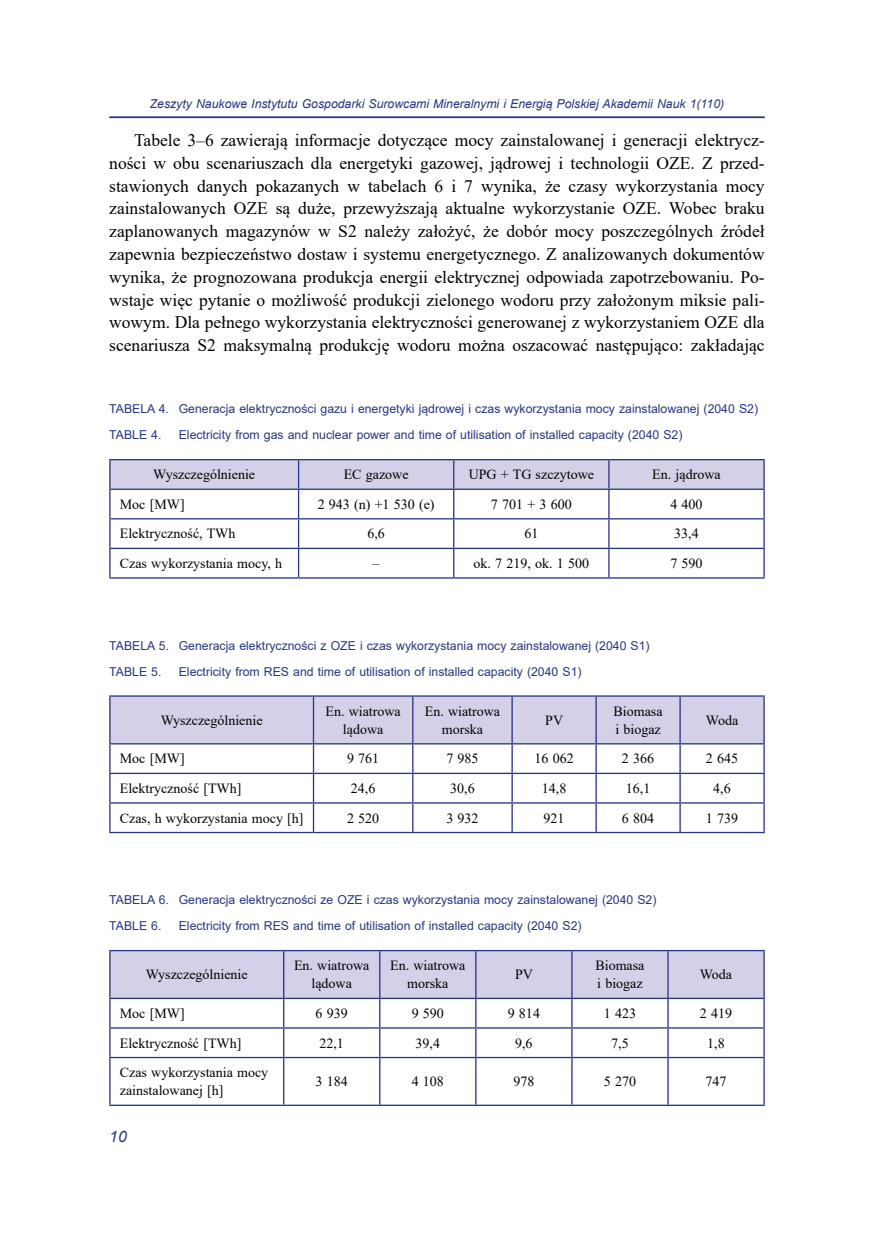
<style>
.page{position:relative;width:874px;height:1241px;background:#fff}
.page>*{position:absolute;margin:0;border:0;box-sizing:border-box;transform-origin:0 0}
.t1{font:17.5px/22.8px "Times New Roman";color:#000;text-align:justify}
.t2{font:italic 15.75px "Arial";color:#283583}
.t3{font:14px/18.2px "Times New Roman";color:#000;text-align:center}
.t4{font:12.25px/25.7px "Arial";color:#283583}
.t5{font:italic 12.25px "Arial";color:#283583}
</style>
<div class="page">
<hr style="left:109px;top:116px;width:655px;height:2px;background:#283583">
<svg style="left:109px;top:459px;width:655px;height:118px"></svg>
<hr style="left:109px;top:577px;width:189px;height:1px;background:#283583">
<hr style="left:298px;top:577px;width:155px;height:1px;background:#283583">
<hr style="left:453px;top:577px;width:155px;height:1px;background:#283583">
<hr style="left:608px;top:577px;width:156px;height:1px;background:#283583">
<hr style="left:109px;top:695px;width:204px;height:1px;background:#283583">
<hr style="left:313px;top:695px;width:99px;height:1px;background:#283583">
<hr style="left:412px;top:695px;width:100px;height:1px;background:#283583">
<hr style="left:512px;top:695px;width:83px;height:1px;background:#283583">
<hr style="left:595px;top:695px;width:84px;height:1px;background:#283583">
<hr style="left:679px;top:695px;width:85px;height:1px;background:#283583">
<svg style="left:109px;top:696px;width:655px;height:135px"></svg>
<hr style="left:109px;top:831px;width:204px;height:2px;background:#283583">
<hr style="left:313px;top:831px;width:99px;height:2px;background:#283583">
<hr style="left:412px;top:831px;width:100px;height:2px;background:#283583">
<hr style="left:512px;top:831px;width:83px;height:2px;background:#283583">
<hr style="left:595px;top:831px;width:84px;height:2px;background:#283583">
<hr style="left:679px;top:831px;width:85px;height:2px;background:#283583">
<hr style="left:109px;top:949px;width:174px;height:2px;background:#283583">
<hr style="left:283px;top:949px;width:96px;height:2px;background:#283583">
<hr style="left:379px;top:949px;width:96px;height:2px;background:#283583">
<hr style="left:475px;top:949px;width:96px;height:2px;background:#283583">
<hr style="left:571px;top:949px;width:96px;height:2px;background:#283583">
<hr style="left:667px;top:949px;width:97px;height:2px;background:#283583">
<svg style="left:109px;top:950px;width:655px;height:106px"></svg>
<hr style="left:109px;top:1056px;width:174px;height:1px;background:#283583">
<hr style="left:109px;top:1057px;width:1px;height:47px;background:#283583">
<hr style="left:283px;top:1056px;width:96px;height:1px;background:#283583">
<hr style="left:283px;top:1057px;width:1px;height:47px;background:#283583">
<hr style="left:379px;top:1056px;width:96px;height:1px;background:#283583">
<hr style="left:379px;top:1057px;width:1px;height:47px;background:#283583">
<hr style="left:475px;top:1056px;width:96px;height:1px;background:#283583">
<hr style="left:475px;top:1057px;width:1px;height:47px;background:#283583">
<hr style="left:571px;top:1056px;width:96px;height:1px;background:#283583">
<hr style="left:571px;top:1057px;width:1px;height:47px;background:#283583">
<hr style="left:667px;top:1056px;width:97px;height:1px;background:#283583">
<hr style="left:667px;top:1057px;width:1px;height:47px;background:#283583">
<hr style="left:763px;top:1057px;width:1px;height:47px;background:#283583">
<hr style="left:109px;top:1104px;width:174px;height:1px;background:#283583">
<hr style="left:283px;top:1104px;width:96px;height:1px;background:#283583">
<hr style="left:379px;top:1104px;width:96px;height:1px;background:#283583">
<hr style="left:475px;top:1104px;width:96px;height:1px;background:#283583">
<hr style="left:571px;top:1104px;width:96px;height:1px;background:#283583">
<hr style="left:667px;top:1104px;width:97px;height:1px;background:#283583">
<p class="t5" style="left:150px;top:96px;width:575px">Zeszyty Naukowe Instytutu Gospodarki Surowcami Mineralnymi i Energią Polskiej Akademii Nauk 1(110)</p>
<p class="t1" style="left:109px;top:128px;width:656px;text-indent:25px">Tabele 3–6 zawierają informacje dotyczące mocy zainstalowanej i generacji elektrycz&shy;ności w obu scenariuszach dla energetyki gazowej, jądrowej i technologii OZE. Z przed&shy;stawionych danych pokazanych w tabelach 6 i 7 wynika, że czasy wykorzystania mocy zainstalowanych OZE są duże, przewyższają aktualne wykorzystanie OZE. Wobec braku zaplanowanych magazynów w S2 należy założyć, że dobór mocy poszczególnych źródeł zapewnia bezpieczeństwo dostaw i systemu energetycznego. Z analizowanych dokumentów wynika, że prognozowana produkcja energii elektrycznej odpowiada zapotrzebowaniu. Po&shy;wstaje więc pytanie o możliwość produkcji zielonego wodoru przy założonym miksie pali&shy;wowym. Dla pełnego wykorzystania elektryczności generowanej z wykorzystaniem OZE dla scenariusza S2 maksymalną produkcję wodoru można oszacować następująco: zakładając</p>
<p class="t4" style="left:109px;top:396px;width:650px">Tabe la 4. Generacja elektryczności gazu i energetyki jądrowej i czas wykorzystania mocy zainstalowanej (2040 S2)<br>Table 4.</p>
<p class="t4" style="left:179px;top:422px;width:505px">Electricity from gas and nuclear power and time of utilisation of installed capacity (2040 S2)</p>
<p class="t3" style="left:153px;top:465px;width:103px">Wyszczególnienie</p>
<p class="t3" style="left:343px;top:465px;width:66px">EC gazowe</p>
<p class="t3" style="left:468px;top:465px;width:127px">UPG + TG szczytowe</p>
<p class="t3" style="left:652px;top:465px;width:70px">En. jądrowa</p>
<p class="t3" style="left:120px;top:494px;width:66px">Moc [MW]</p>
<p class="t3" style="left:317px;top:494px;width:118px">2 943 (n) +1 530 (e)</p>
<p class="t3" style="left:490px;top:494px;width:82px">7 701 + 3 600</p>
<p class="t3" style="left:670px;top:494px;width:34px">4 400</p>
<p class="t3" style="left:120px;top:524px;width:117px">Elektryczność, TWh</p>
<p class="t3" style="left:367px;top:524px;width:19px">6,6</p>
<p class="t3" style="left:524px;top:524px;width:15px">61</p>
<p class="t3" style="left:674px;top:524px;width:26px">33,4</p>
<p class="t3" style="left:120px;top:553px;width:164px">Czas wykorzystania mocy, h</p>
<p class="t3" style="left:372px;top:553px;width:8px">–</p>
<p class="t3" style="left:473px;top:553px;width:117px">ok. 7 219, ok. 1 500</p>
<p class="t3" style="left:670px;top:553px;width:34px">7 590</p>
<p class="t4" style="left:109px;top:632px;width:541px">Tabe la 5. Generacja elektryczności z OZE i czas wykorzystania mocy zainstalowanej (2040 S1)<br>Table 5.</p>
<p class="t4" style="left:179px;top:658px;width:404px">Electricity from RES and time of utilisation of installed capacity (2040 S1)</p>
<p class="t3" style="left:161px;top:710px;width:103px">Wyszczególnienie</p>
<p class="t3" style="left:325px;top:701px;width:77px">En. wiatrowa lądowa</p>
<p class="t3" style="left:424px;top:701px;width:77px">En. wiatrowa morska</p>
<p class="t3" style="left:545px;top:710px;width:19px">PV</p>
<p class="t3" style="left:613px;top:701px;width:50px;text-align:left">Biomasa i biogaz</p>
<p class="t3" style="left:705px;top:710px;width:34px">Woda</p>
<p class="t3" style="left:120px;top:749px;width:66px">Moc [MW]</p>
<p class="t3" style="left:347px;top:749px;width:34px">9 761</p>
<p class="t3" style="left:446px;top:749px;width:34px">7 985</p>
<p class="t3" style="left:534px;top:749px;width:41px">16 062</p>
<p class="t3" style="left:621px;top:749px;width:34px">2 366</p>
<p class="t3" style="left:705px;top:749px;width:34px">2 645</p>
<p class="t3" style="left:120px;top:778px;width:123px">Elektryczność [TWh]</p>
<p class="t3" style="left:351px;top:778px;width:26px">24,6</p>
<p class="t3" style="left:450px;top:778px;width:26px">30,6</p>
<p class="t3" style="left:541px;top:778px;width:26px">14,8</p>
<p class="t3" style="left:625px;top:778px;width:26px">16,1</p>
<p class="t3" style="left:713px;top:778px;width:19px">4,6</p>
<p class="t3" style="left:120px;top:808px;width:185px">Czas, h wykorzystania mocy [h]</p>
<p class="t3" style="left:347px;top:808px;width:34px">2 520</p>
<p class="t3" style="left:446px;top:808px;width:34px">3 932</p>
<p class="t3" style="left:543px;top:808px;width:22px">921</p>
<p class="t3" style="left:621px;top:808px;width:34px">6 804</p>
<p class="t3" style="left:705px;top:808px;width:34px">1 739</p>
<p class="t4" style="left:109px;top:887px;width:548px">Tabe la 6. Generacja elektryczności ze OZE i czas wykorzystania mocy zainstalowanej (2040 S2)<br>Table 6.</p>
<p class="t4" style="left:179px;top:912px;width:404px">Electricity from RES and time of utilisation of installed capacity (2040 S2)</p>
<p class="t3" style="left:146px;top:964px;width:103px">Wyszczególnienie</p>
<p class="t3" style="left:294px;top:955px;width:77px">En. wiatrowa lądowa</p>
<p class="t3" style="left:390px;top:955px;width:77px">En. wiatrowa morska</p>
<p class="t3" style="left:515px;top:964px;width:19px">PV</p>
<p class="t3" style="left:595px;top:955px;width:50px;text-align:left">Biomasa i biogaz</p>
<p class="t3" style="left:699px;top:964px;width:34px">Woda</p>
<p class="t3" style="left:120px;top:1003px;width:66px">Moc [MW]</p>
<p class="t3" style="left:315px;top:1003px;width:34px">6 939</p>
<p class="t3" style="left:411px;top:1003px;width:34px">9 590</p>
<p class="t3" style="left:507px;top:1003px;width:34px">9 814</p>
<p class="t3" style="left:603px;top:1003px;width:34px">1 423</p>
<p class="t3" style="left:699px;top:1003px;width:34px">2 419</p>
<p class="t3" style="left:120px;top:1033px;width:123px">Elektryczność [TWh]</p>
<p class="t3" style="left:319px;top:1033px;width:26px">22,1</p>
<p class="t3" style="left:415px;top:1033px;width:26px">39,4</p>
<p class="t3" style="left:515px;top:1033px;width:19px">9,6</p>
<p class="t3" style="left:611px;top:1033px;width:19px">7,5</p>
<p class="t3" style="left:707px;top:1033px;width:19px">1,8</p>
<p class="t3" style="left:120px;top:1062px;width:150px;text-align:left">Czas wykorzystania mocy zainstalowanej [h]</p>
<p class="t3" style="left:315px;top:1071px;width:34px">3 184</p>
<p class="t3" style="left:411px;top:1071px;width:34px">4 108</p>
<p class="t3" style="left:513px;top:1071px;width:22px">978</p>
<p class="t3" style="left:603px;top:1071px;width:34px">5 270</p>
<p class="t3" style="left:705px;top:1071px;width:22px">747</p>
<p class="t2" style="left:109px;top:1125px;width:19px">10</p>
</div>
